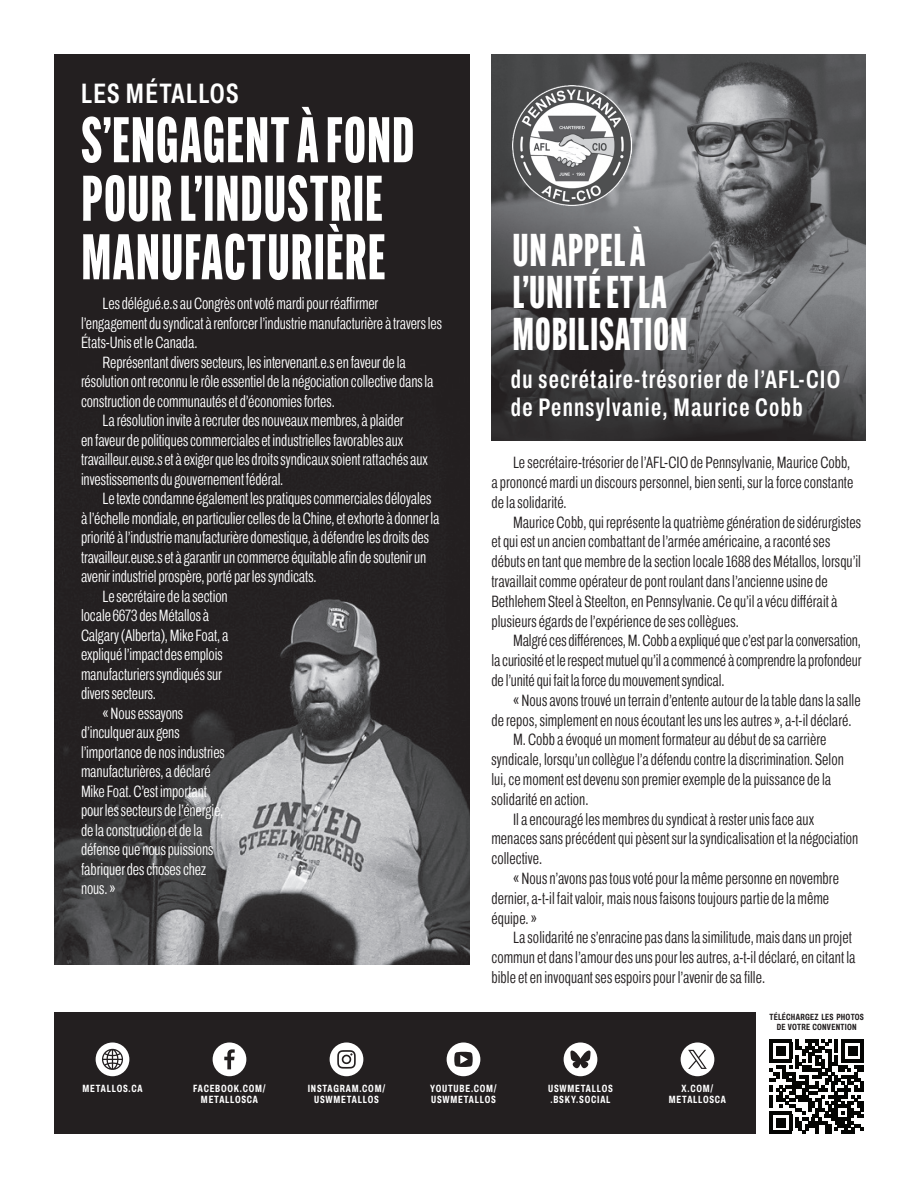
<style>
.page{position:relative;width:918px;height:1188px;background:#fff}
.page>*{position:absolute;margin:0;border:0;box-sizing:border-box;transform-origin:0 0}
.t1{font:800 63px/58.5px "Alternate Gothic Comp ATF";letter-spacing:.025em;color:#fff;scale:.95 1}
.t2{font:800 45px/42px "Alternate Gothic Comp ATF";letter-spacing:.03em;color:#fff;scale:.95 1}
.t3{font:600 extra-condensed 28.2px "Archivo";letter-spacing:.05em;color:#fff}
.t4{font:600 extra-condensed 25.5px/28.2px "Archivo";letter-spacing:.05em;color:#fff}
.t5{font:300 extra-condensed 16.5px/19.8px "Archivo";letter-spacing:.005em;color:#231f20}
.t6{font:300 extra-condensed 16.5px "Archivo";letter-spacing:-.005em;color:#fff}
.t7{font:700 extra-condensed 10.5px/10.6px "Archivo";letter-spacing:.075em;color:#fff;text-align:center}
.t8{font:700 extra-condensed 9px/9.4px "Archivo";letter-spacing:.025em;color:#231f20;text-align:center}
</style>
<div class="page">
<img style="left:54px;top:54px;width:416px;height:910px">
<img style="left:491px;top:54px;width:374px;height:387px">
<img style="left:512px;top:86px;width:120px;height:119px">
<div style="left:54px;top:1012px;width:702px;height:122px;background:#231f20"></div>
<svg style="left:770px;top:1040px;width:94px;height:94px"></svg>
<hr style="left:770px;top:1131px;width:22px;height:3px;background:#040503">
<div style="left:776px;top:1118px;width:10px;height:9px;background:#040503"></div>
<div style="left:96px;top:1043px;width:33px;height:33px;background:#fff;border-radius:50%"></div>
<svg style="left:102px;top:1049px;width:21px;height:21px"></svg>
<div style="left:213px;top:1043px;width:33px;height:33px;background:#fff;border-radius:50%"></div>
<svg style="left:224px;top:1049px;width:11px;height:20px"></svg>
<div style="left:330px;top:1043px;width:33px;height:33px;background:#fff;border-radius:50%"></div>
<svg style="left:337px;top:1050px;width:19px;height:19px"></svg>
<div style="left:564px;top:1043px;width:33px;height:33px;background:#fff;border-radius:50%"></div>
<svg style="left:570px;top:1050px;width:21px;height:19px"></svg>
<div style="left:447px;top:1043px;width:33px;height:33px;background:#fff;border-radius:50%"></div>
<svg style="left:454px;top:1052px;width:19px;height:15px"></svg>
<div style="left:681px;top:1042px;width:33px;height:34px;background:#fff;border-radius:50%"></div>
<svg style="left:688px;top:1050px;width:19px;height:19px"></svg>
<h3 class="t3" style="left:81px;top:72px;width:159px">LES MÉTALLOS</h3>
<h1 class="t1" style="left:82px;top:110px;width:352px">S’ENGAGENT À FOND<br>POUR L’INDUSTRIE<br>MANUFACTURIÈRE</h1>
<p class="t6" style="left:103px;top:291px;width:277px">Les délégué.e.s au Congrès ont voté mardi pour réaffirmer</p>
<p class="t6" style="left:81px;top:311px;width:363px">l’engagement du syndicat à renforcer l’industrie manufacturière à travers les</p>
<p class="t6" style="left:81px;top:330px;width:118px">États-Unis et le Canada.</p>
<p class="t6" style="left:103px;top:350px;width:305px">Représentant divers secteurs, les intervenant.e.s en faveur de la</p>
<p class="t6" style="left:81px;top:369px;width:354px">résolution ont reconnu le rôle essentiel de la négociation collective dans la</p>
<p class="t6" style="left:81px;top:389px;width:255px">construction de communautés et d’économies fortes.</p>
<p class="t6" style="left:103px;top:408px;width:302px">La résolution invite à recruter des nouveaux membres, à plaider</p>
<p class="t6" style="left:81px;top:428px;width:324px">en faveur de politiques commerciales et industrielles favorables aux</p>
<p class="t6" style="left:81px;top:447px;width:349px">travailleur.euse.s et à exiger que les droits syndicaux soient rattachés aux</p>
<p class="t6" style="left:81px;top:467px;width:204px">investissements du gouvernement fédéral.</p>
<p class="t6" style="left:103px;top:486px;width:330px">Le texte condamne également les pratiques commerciales déloyales</p>
<p class="t6" style="left:81px;top:506px;width:360px">à l’échelle mondiale, en particulier celles de la Chine, et exhorte à donner la</p>
<p class="t6" style="left:81px;top:525px;width:350px">priorité à l’industrie manufacturière domestique, à défendre les droits des</p>
<p class="t6" style="left:81px;top:545px;width:347px">travailleur.euse.s et à garantir un commerce équitable afin de soutenir un</p>
<p class="t6" style="left:81px;top:564px;width:237px">avenir industriel prospère, porté par les syndicats.</p>
<p class="t6" style="left:103px;top:584px;width:127px">Le secrétaire de la section</p>
<p class="t6" style="left:81px;top:603px;width:130px">locale 6673 des Métallos à</p>
<p class="t6" style="left:81px;top:623px;width:149px">Calgary (Alberta), Mike Foat, a</p>
<p class="t6" style="left:81px;top:642px;width:143px">expliqué l’impact des emplois</p>
<p class="t6" style="left:81px;top:662px;width:142px">manufacturiers syndiqués sur</p>
<p class="t6" style="left:81px;top:681px;width:77px">divers secteurs.</p>
<p class="t6" style="left:103px;top:701px;width:82px">« Nous essayons</p>
<p class="t6" style="left:81px;top:720px;width:100px">d’inculquer aux gens</p>
<p class="t6" style="left:81px;top:740px;width:145px">l’importance de nos industries</p>
<p class="t6" style="left:81px;top:759px;width:131px">manufacturières, a déclaré</p>
<p class="t6" style="left:81px;top:779px;width:128px">Mike Foat. C’est important</p>
<p class="t6" style="left:81px;top:798px;width:144px">pour les secteurs de l’énergie,</p>
<p class="t6" style="left:81px;top:818px;width:123px">de la construction et de la</p>
<p class="t6" style="left:81px;top:837px;width:134px">défense que nous puissions</p>
<p class="t6" style="left:81px;top:857px;width:127px">fabriquer des choses chez</p>
<p class="t6" style="left:81px;top:876px;width:36px">nous. »</p>
<h2 class="t2" style="left:513px;top:229px;width:185px">UN APPEL À<br>L’UNITÉ ET LA<br>MOBILISATION</h2>
<h3 class="t4" style="left:511px;top:365px;width:331px">du secrétaire-trésorier de l’AFL-CIO de Pennsylvanie, Maurice Cobb</h3>
<p class="t5" style="left:491px;top:453px;width:363px;text-indent:22px">Le secrétaire-trésorier de l’AFL-CIO de Pennsylvanie, Maurice Cobb, a prononcé mardi un discours personnel, bien senti, sur la force constante de la solidarité.</p>
<p class="t5" style="left:491px;top:512px;width:371px;text-indent:22px">Maurice Cobb, qui représente la quatrième génération de sidérurgistes et qui est un ancien combattant de l’armée américaine, a raconté ses débuts en tant que membre de la section locale 1688 des Métallos, lorsqu’il travaillait comme opérateur de pont roulant dans l’ancienne usine de Bethlehem Steel à Steelton, en Pennsylvanie. Ce qu’il a vécu différait à plusieurs égards de l’expérience de ses collègues.</p>
<p class="t5" style="left:491px;top:631px;width:371px;text-align:justify;text-indent:22px">Malgré ces différences, M. Cobb a expliqué que c’est par la conversation, la curiosité et le respect mutuel qu’il a commencé à comprendre la profondeur de l’unité qui fait la force du mouvement syndical.</p>
<p class="t5" style="left:513px;top:690px;width:349px">« Nous avons trouvé un terrain d’entente autour de la table dans la salle</p>
<p class="t5" style="left:491px;top:710px;width:362px">de repos, simplement en nous écoutant les uns les autres », a-t-il déclaré.</p>
<p class="t5" style="left:513px;top:730px;width:315px">M. Cobb a évoqué un moment formateur au début de sa carrière</p>
<p class="t5" style="left:491px;top:750px;width:354px">syndicale, lorsqu’un collègue l’a défendu contre la discrimination. Selon</p>
<p class="t5" style="left:491px;top:769px;width:341px">lui, ce moment est devenu son premier exemple de la puissance de la</p>
<p class="t5" style="left:491px;top:789px;width:99px">solidarité en action.</p>
<p class="t5" style="left:513px;top:809px;width:303px">Il a encouragé les membres du syndicat à rester unis face aux</p>
<p class="t5" style="left:491px;top:829px;width:369px">menaces sans précédent qui pèsent sur la syndicalisation et la négociation</p>
<p class="t5" style="left:491px;top:849px;width:52px">collective.</p>
<p class="t5" style="left:513px;top:868px;width:327px">« Nous n’avons pas tous voté pour la même personne en novembre</p>
<p class="t5" style="left:491px;top:888px;width:339px">dernier, a-t-il fait valoir, mais nous faisons toujours partie de la même</p>
<p class="t5" style="left:491px;top:908px;width:47px">équipe. »</p>
<p class="t5" style="left:513px;top:928px;width:340px">La solidarité ne s’enracine pas dans la similitude, mais dans un projet</p>
<p class="t5" style="left:491px;top:948px;width:366px">commun et dans l’amour des uns pour les autres, a-t-il déclaré, en citant la</p>
<p class="t5" style="left:491px;top:967px;width:275px">bible et en invoquant ses espoirs pour l’avenir de sa fille.</p>
<p class="t8" style="left:770px;top:1013px;width:96px">TÉLÉCHARGEZ LES PHOTOS<br>DE VOTRE CONVENTION</p>
<p class="t7" style="left:83px;top:1083px;width:61px">METALLOS.CA</p>
<p class="t7" style="left:193px;top:1083px;width:74px">FACEBOOK.COM/<br>METALLOSCA</p>
<p class="t7" style="left:308px;top:1083px;width:79px">INSTAGRAM.COM/<br>USWMETALLOS</p>
<p class="t7" style="left:548px;top:1083px;width:66px;text-align:left">USWMETALLOS .BSKY.SOCIAL</p>
<p class="t7" style="left:430px;top:1083px;width:68px;text-align:left">YOUTUBE.COM/<br>USWMETALLOS</p>
<p class="t7" style="left:669px;top:1083px;width:59px">X.COM/<br>METALLOSCA</p>
</div>
